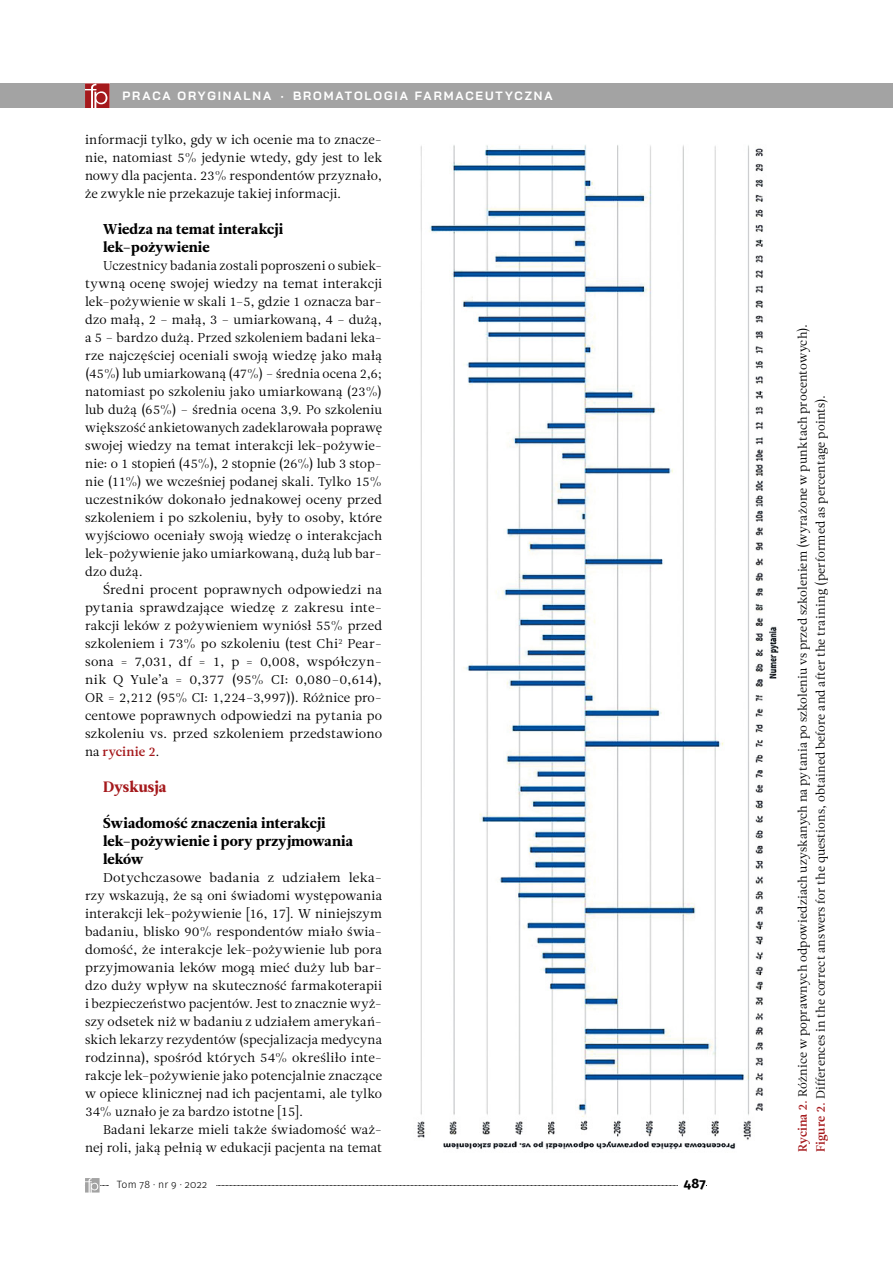
<style>
.page{position:relative;width:893px;height:1263px;background:#fff}
.page>*{position:absolute;margin:0;border:0;box-sizing:border-box;transform-origin:0 0}
.t1{font:15px "Leitura News Roman 4";letter-spacing:.01em;color:#a5191c}
.t2{font:14.25px/18px "Leitura News Roman 4";letter-spacing:.015em;color:#000}
.t3{font:700 13.5px "Fira Sans";color:#000}
.t4{font:12.75px/18px "Leitura News Roman 1";letter-spacing:.015em;color:#000;text-align:justify}
.t5{font:12.75px/18px "Leitura News Roman 1";letter-spacing:.015em;color:#000;text-align:justify;scale:1.04 1}
.t6{font:12.75px "Leitura News Roman 3";letter-spacing:.015em;color:#a5191c}
.t7{font:12px/18px "Leitura News Roman 1";letter-spacing:.01em;color:#000}
.t8{font:700 12px "Bai Jamjuree";letter-spacing:.155em;color:#fff}
.t9{font:300 10.5px "Fira Sans";letter-spacing:.025em;color:#000}
.s1{font-family:"Leitura News Roman 1";color:#000}
.s2{font-family:"Leitura News Roman 3";color:#a5191c}
</style>
<div class="page">
<div style="left:0;top:83px;width:893px;height:25px;background:#a3a3a3"></div>
<svg style="left:85px;top:83px;width:25px;height:25px"></svg>
<svg style="left:85px;top:1178px;width:622px;height:14px"></svg>
<img style="left:417px;top:145px;width:362px;height:1005px">
<p class="t8" style="left:122px;top:89px;width:432px">PRACA ORYGINALNA · BROMATOLOGIA FARMACEUTYCZNA</p>
<p class="t4" style="left:85px;top:131px;width:299px">informacji tylko, gdy w ich ocenie ma to znacze&shy;nie, natomiast 5% jedynie wtedy, gdy jest to lek nowy dla pacjenta. 23% respondentów przyznało, że zwykle nie przekazuje takiej informacji.</p>
<p class="t2" style="left:103px;top:220px;width:182px">Wiedza na temat interakcji lek–pożywienie</p>
<p class="t4" style="left:85px;top:257px;width:299px;text-indent:18px">Uczestnicy badania zostali poproszeni o subiek&shy;tywną ocenę swojej wiedzy na temat interakcji lek–pożywienie w skali 1–5, gdzie 1 oznacza bar&shy;dzo małą, 2 – małą, 3 – umiarkowaną, 4 – dużą, a 5 – bardzo dużą. Przed szkoleniem badani leka&shy;rze najczęściej oceniali swoją wiedzę jako małą (45%) lub umiarkowaną (47%) – średnia ocena 2,6; natomiast po szkoleniu jako umiarkowaną (23%) lub dużą (65%) – średnia ocena 3,9. Po szkoleniu większość ankietowanych zadeklarowała poprawę swojej wiedzy na temat interakcji lek–pożywie&shy;nie: o 1 stopień (45%), 2 stopnie (26%) lub 3 stop&shy;nie (11%) we wcześniej podanej skali. Tylko 15% uczestników dokonało jednakowej oceny przed szkoleniem i po szkoleniu, były to osoby, które wyjściowo oceniały swoją wiedzę o interakcjach lek-pożywienie jako umiarkowaną, dużą lub bar&shy;dzo dużą.</p>
<p class="t5" style="left:85px;top:581px;width:287px;text-indent:18px">Średni procent poprawnych odpowiedzi na pytania sprawdzające wiedzę z zakresu inte&shy;rakcji leków z pożywieniem wyniósł 55% przed szkoleniem i 73% po szkoleniu (test Chi<sup>2</sup> Pear&shy;sona = 7,031, df = 1, p = 0,008, współczyn&shy;nik Q Yule’a = 0,377 (95% CI: 0,080–0,614), OR = 2,212 (95% CI: 1,224–3,997)). Różnice pro&shy;centowe poprawnych odpowiedzi na pytania po szkoleniu vs. przed szkoleniem przedstawiono</p>
<p class="t6" style="left:85px;top:744px;width:76px"><span class="s1">na</span> rycinie 2<span class="s1">.</span></p>
<p class="t1" style="left:103px;top:778px;width:65px">Dyskusja</p>
<p class="t2" style="left:103px;top:814px;width:251px">Świadomość znaczenia interakcji lek–pożywienie i pory przyjmowania leków</p>
<p class="t5" style="left:85px;top:869px;width:287px;text-indent:18px">Dotychczasowe badania z udziałem leka&shy;rzy wskazują, że są oni świadomi występowania interakcji lek–pożywienie [16, 17]. W niniejszym badaniu, blisko 90% respondentów miało świa&shy;domość, że interakcje lek–pożywienie lub pora przyjmowania leków mogą mieć duży lub bar&shy;dzo duży wpływ na skuteczność farmakoterapii i bezpieczeństwo pacjentów. Jest to znacznie wyż&shy;szy odsetek niż w badaniu z udziałem amerykań&shy;skich lekarzy rezydentów (specjalizacja medycyna rodzinna), spośród których 54% określiło inte&shy;rakcje lek–pożywienie jako potencjalnie znaczące w opiece klinicznej nad ich pacjentami, ale tylko 34% uznało je za bardzo istotne [15].</p>
<p class="t4" style="left:85px;top:1121px;width:299px;text-align:right">Badani lekarze mieli także świadomość waż&shy;nej roli, jaką pełnią w edukacji pacjenta na temat</p>
<p class="t9" style="left:117px;top:1177px;width:92px">Tom 78 · nr 9 · 2022</p>
<p class="t3" style="left:684px;top:1172px;width:24px">487</p>
<p class="t7" style="left:794px;top:1152px;width:829px;rotate:-90deg"><span class="s2">Rycina 2.</span> Różnice w poprawnych odpowiedziach uzyskanych na pytania po szkoleniu vs przed szkoleniem (wyrażone w punktach procentowych).<br><span class="s2">Figure 2.</span> Differences in the correct answers for the questions, obtained before and after the training (performed as percentage points).</p>
</div>
